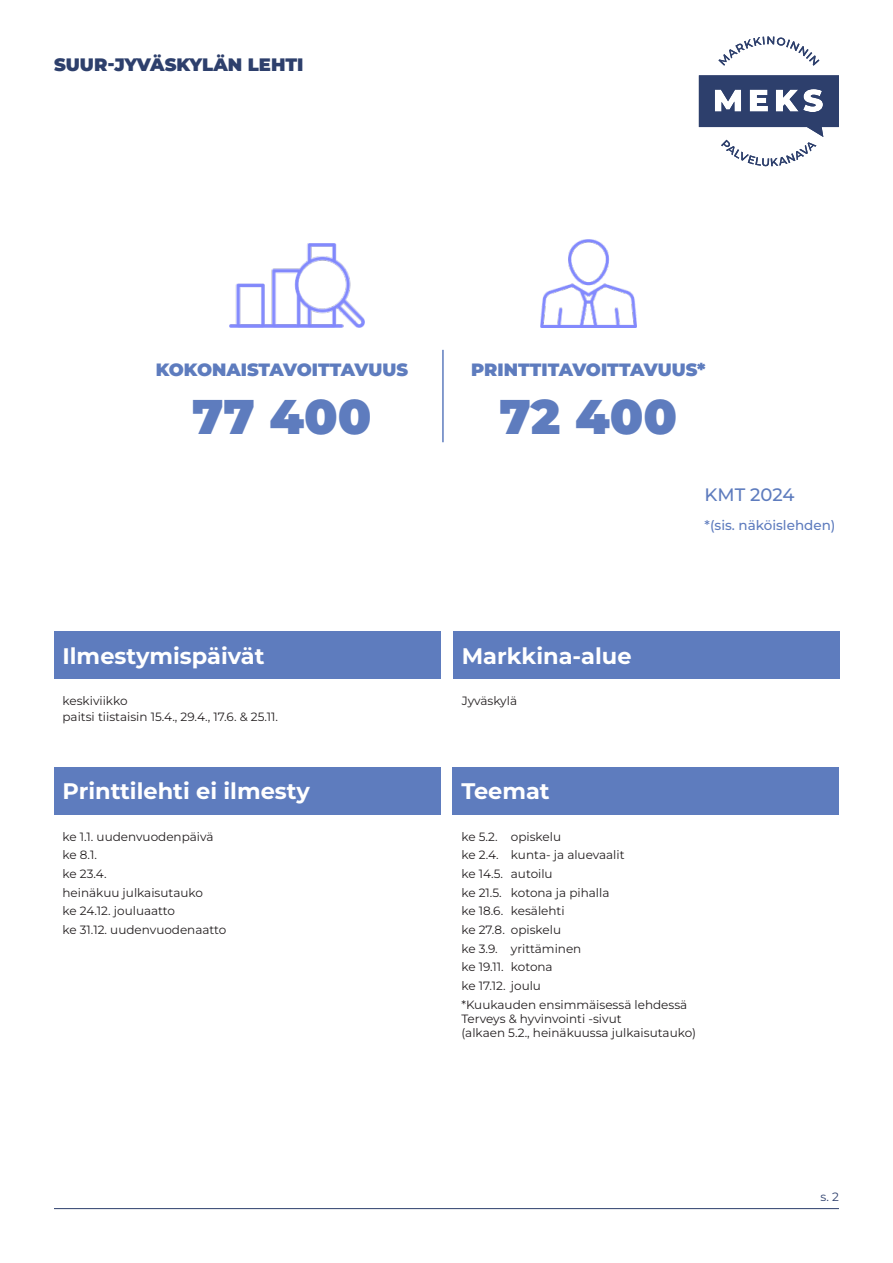
<style>
.page{position:relative;width:893px;height:1263px;background:#fff}
.page>*{position:absolute;margin:0;border:0;box-sizing:border-box;transform-origin:0 0}
.t1{font:900 48.75px "Montserrat";color:#5e7cbe}
.t2{font:700 22.5px "Montserrat";color:#fff}
.t3{font:900 18px "Montserrat";color:#2d3f6c}
.t4{font:500 18px "Montserrat";color:#5e7cbe}
.t5{font:900 17.85px "Montserrat";color:#5e7cbe}
.t6{font:500 13.5px "Montserrat";color:#5e7cbe}
.t7{font:12px/14.4px "Montserrat";color:#231f20}
.t8{font:12px "Montserrat";color:#2d3f6c}
</style>
<div class="page">
<hr style="left:54px;top:1208px;width:785px;height:1px;background:#2d3f6c">
<svg style="left:718px;top:36px;width:101px;height:30px"></svg>
<svg style="left:699px;top:75px;width:140px;height:91px"></svg>
<div style="left:453px;top:631px;width:386px;height:48px;background:#5e7cbe"></div>
<div style="left:54px;top:631px;width:386px;height:48px;background:#5e7cbe"></div>
<div style="left:54px;top:767px;width:386px;height:47px;background:#5e7cbe"></div>
<div style="left:453px;top:767px;width:386px;height:47px;background:#5e7cbe"></div>
<hr style="left:442px;top:350px;width:2px;height:92px;background:#5e7cbe">
<img style="left:229px;top:244px;width:136px;height:84px">
<img style="left:540px;top:239px;width:96px;height:89px">
<h3 class="t3" style="left:54px;top:52px;width:251px">SUUR-JYVÄSKYLÄN LEHTI</h3>
<p class="t5" style="left:156px;top:356px;width:254px">KOKONAISTAVOITTAVUUS</p>
<p class="t1" style="left:192px;top:380px;width:181px">77 400</p>
<p class="t5" style="left:471px;top:356px;width:236px">PRINTTITAVOITTAVUUS*</p>
<p class="t1" style="left:499px;top:380px;width:179px">72 400</p>
<p class="t4" style="left:704px;top:483px;width:91px">KMT 2024</p>
<p class="t6" style="left:705px;top:516px;width:132px">*(sis. näköislehden)</p>
<p class="t2" style="left:63px;top:641px;width:204px">Ilmestymispäivät</p>
<p class="t2" style="left:462px;top:641px;width:171px">Markkina-alue</p>
<p class="t7" style="left:63px;top:692px;width:217px;line-height:16.5px">keskiviikko<br>paitsi tiistaisin 15.4., 29.4., 17.6. &amp; 25.11.</p>
<p class="t7" style="left:462px;top:693px;width:57px">Jyväskylä</p>
<p class="t2" style="left:63px;top:776px;width:249px">Printtilehti ei ilmesty</p>
<p class="t2" style="left:461px;top:776px;width:90px">Teemat</p>
<p class="t7" style="left:63px;top:829px;width:152px">ke 1.1. uudenvuodenpäivä</p>
<p class="t7" style="left:63px;top:847px;width:36px">ke 8.1.</p>
<p class="t7" style="left:63px;top:866px;width:46px">ke 23.4.</p>
<p class="t7" style="left:63px;top:885px;width:142px">heinäkuu julkaisutauko</p>
<p class="t7" style="left:63px;top:903px;width:114px">ke 24.12. jouluaatto</p>
<p class="t7" style="left:63px;top:922px;width:165px">ke 31.12. uudenvuodenaatto</p>
<p class="t7" style="left:461px;top:829px;width:101px">ke 5.2. opiskelu</p>
<p class="t7" style="left:461px;top:847px;width:165px">ke 2.4. kunta- ja aluevaalit</p>
<p class="t7" style="left:461px;top:866px;width:93px">ke 14.5. autoilu</p>
<p class="t7" style="left:461px;top:885px;width:150px">ke 21.5. kotona ja pihalla</p>
<p class="t7" style="left:461px;top:903px;width:105px">ke 18.6. kesälehti</p>
<p class="t7" style="left:461px;top:922px;width:101px">ke 27.8. opiskelu</p>
<p class="t7" style="left:461px;top:941px;width:122px">ke 3.9. yrittäminen</p>
<p class="t7" style="left:461px;top:959px;width:93px">ke 19.11. kotona</p>
<p class="t7" style="left:461px;top:978px;width:81px">ke 17.12. joulu</p>
<p class="t7" style="left:461px;top:997px;width:236px">*Kuukauden ensimmäisessä lehdessä<br>Terveys &amp; hyvinvointi -sivut<br>(alkaen 5.2., heinäkuussa julkaisutauko)</p>
<p class="t8" style="left:821px;top:1188px;width:20px">s. 2</p>
</div>
